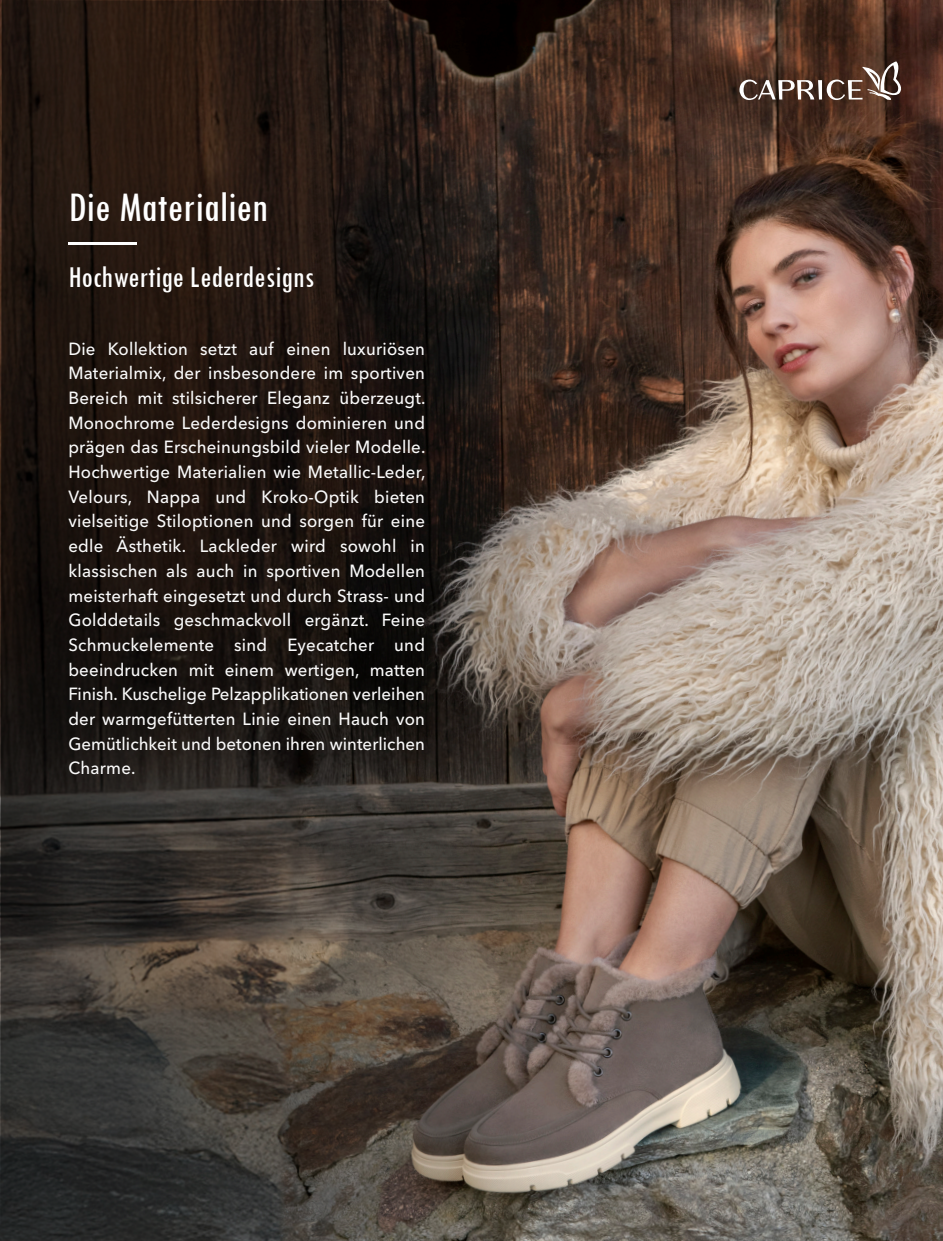
<style>
.page{position:relative;width:943px;height:1241px;background:#fff}
.page>*{position:absolute;margin:0;border:0;box-sizing:border-box;transform-origin:0 0}
.t1{font:condensed 43.75px "Tw Cen";color:#fff}
.t2{font:condensed 31.5px "Tw Cen";color:#fff}
.t3{font:500 17.5px "Avenir Next W1 G";letter-spacing:.015em;color:#fafafa;scale:.96 1}
.t4{font:17.5px "Avenir Next W1 G";letter-spacing:.015em;color:#fafafa;scale:.96 1}
</style>
<div class="page">
<img style="left:594px;top:0;width:349px;height:1240px">
<img style="left:0;top:0;width:594px;height:1240px">
<svg style="left:739px;top:61px;width:162px;height:39px;background:#6d554a"></svg>
<hr style="left:68px;top:242px;width:69px;height:3px;background:#fff">
<p class="t1" style="left:68px;top:192px;width:201px">Die Materialien</p>
<p class="t2" style="left:68px;top:266px;width:248px">Hochwertige Lederdesigns</p>
<p class="t3" style="left:68px;top:341px;width:373px">Die Kollektion setzt auf einen luxuriösen</p>
<p class="t3" style="left:68px;top:366px;width:373px">Materialmix, der insbesondere im sportiven</p>
<p class="t3" style="left:68px;top:390px;width:373px">Bereich mit stilsicherer Eleganz überzeugt.</p>
<p class="t3" style="left:68px;top:415px;width:373px">Monochrome Lederdesigns dominieren und</p>
<p class="t3" style="left:68px;top:440px;width:373px">prägen das Erscheinungsbild vieler Modelle.</p>
<p class="t3" style="left:68px;top:464px;width:373px">Hochwertige Materialien wie Metallic-Leder,</p>
<p class="t3" style="left:68px;top:489px;width:373px">Velours, Nappa und Kroko-Optik bieten</p>
<p class="t3" style="left:68px;top:514px;width:373px">vielseitige Stiloptionen und sorgen für eine</p>
<p class="t3" style="left:68px;top:539px;width:373px">edle Ästhetik. Lackleder wird sowohl in</p>
<p class="t3" style="left:68px;top:563px;width:373px">klassischen als auch in sportiven Modellen</p>
<p class="t3" style="left:68px;top:588px;width:373px">meisterhaft eingesetzt und durch Strass- und</p>
<p class="t3" style="left:68px;top:613px;width:373px">Golddetails geschmackvoll ergänzt. Feine</p>
<p class="t3" style="left:68px;top:637px;width:373px">Schmuckelemente sind Eyecatcher und</p>
<p class="t3" style="left:68px;top:662px;width:373px">beeindrucken mit einem wertigen, matten</p>
<p class="t3" style="left:68px;top:687px;width:373px">Finish. Kuschelige Pelzapplikationen verleihen</p>
<p class="t3" style="left:68px;top:711px;width:373px">der warmgefütterten Linie einen Hauch von</p>
<p class="t3" style="left:68px;top:736px;width:373px">Gemütlichkeit und betonen ihren winterlichen</p>
<p class="t3" style="left:68px;top:761px;width:72px">Charme.</p>
<p class="t4" style="left:161px;top:697px;width:117px">Retro-Designs</p>
<p class="t4" style="left:294px;top:697px;width:27px">mit</p>
</div>
